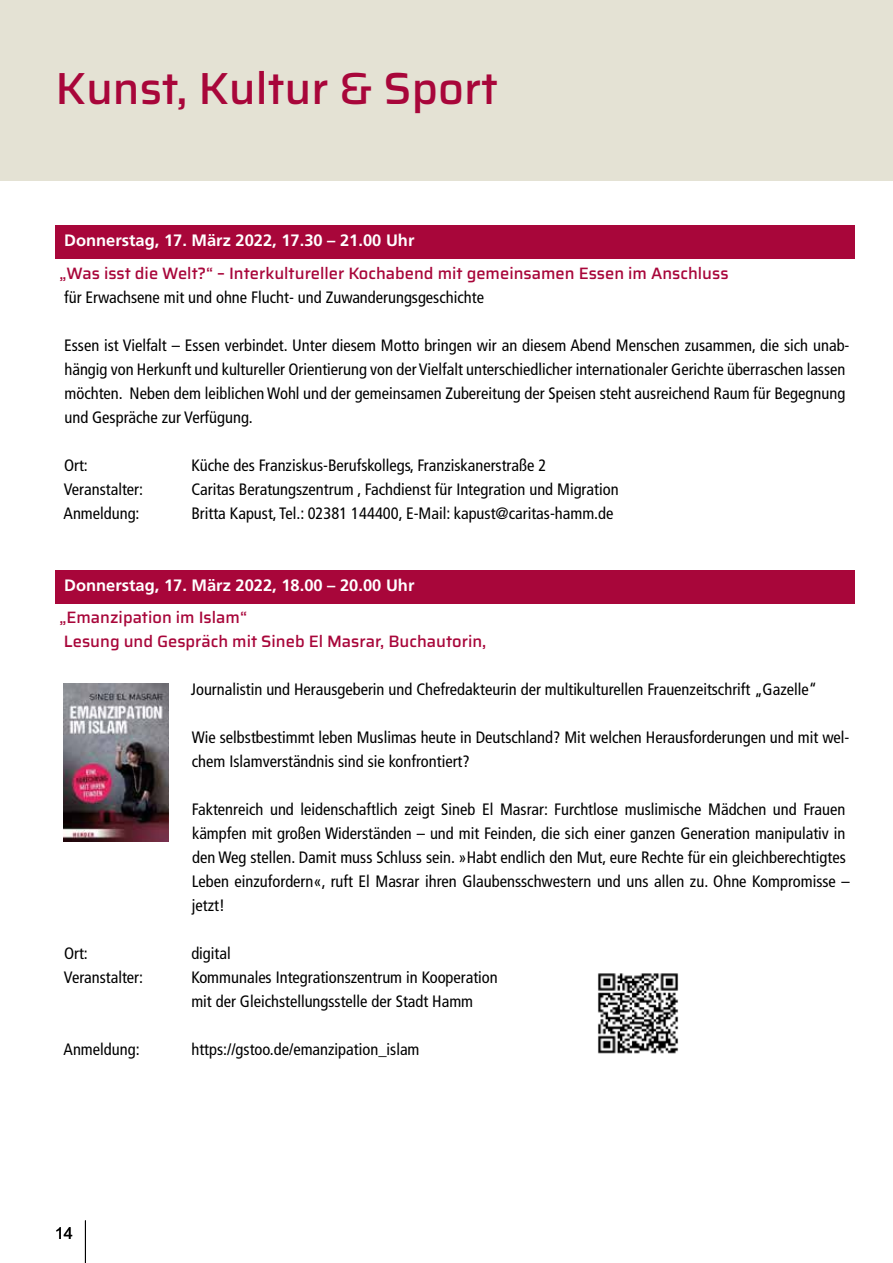
<style>
.page{position:relative;width:893px;height:1263px;background:#fff}
.page>*{position:absolute;margin:0;border:0;box-sizing:border-box;transform-origin:0 0}
.t1{font:500 45px "Saira";color:#a8063a}
.t2{font:condensed 16.5px/24px "Frutiger";color:#000}
.t3{font:500 16.5px/24px "Saira";color:#a8063a}
.t4{font:700 16.5px "Frutiger";color:#fff}
.t5{font:16.5px "Arial";color:#000}
</style>
<div class="page">
<hr style="left:85px;top:1220px;width:1px;height:43px;background:#000">
<div style="left:55px;top:225px;width:800px;height:34px;background:#a8063a"></div>
<div style="left:55px;top:570px;width:800px;height:33px;background:#a8063a"></div>
<img style="left:64px;top:683px;width:104px;height:159px">
<div style="left:0;top:0;width:893px;height:181px;background:#e4e2d4"></div>
<img style="left:598px;top:973px;width:81px;height:81px">
<h1 class="t1" style="left:56px;top:54px;width:444px">Kunst, Kultur &amp; Sport</h1>
<p class="t4" style="left:64px;top:231px;width:352px">Donnerstag, 17. März 2022, 17.30 – 21.00 Uhr</p>
<p class="t3" style="left:59px;top:261px;width:671px">„Was isst die Welt?“ – Interkultureller Kochabend mit gemeinsamen Essen im Anschluss</p>
<p class="t2" style="left:64px;top:285px;width:421px">für Erwachsene mit und ohne Flucht- und Zuwanderungsgeschichte</p>
<p class="t2" style="left:64px;top:333px;width:787px">Essen ist Vielfalt – Essen verbindet. Unter diesem Motto bringen wir an diesem Abend Menschen zusammen, die sich unab&shy;hängig von Herkunft und kultureller Orientierung von der Vielfalt unterschiedlicher internationaler Gerichte überraschen lassen möchten. Neben dem leiblichen Wohl und der gemeinsamen Zubereitung der Speisen steht ausreichend Raum für Begegnung und Gespräche zur Verfügung.</p>
<p class="t2" style="left:64px;top:453px;width:25px">Ort:</p>
<p class="t2" style="left:191px;top:453px;width:356px">Küche des Franziskus-Berufskollegs, Franziskanerstraße 2</p>
<p class="t2" style="left:64px;top:477px;width:81px">Veranstalter:</p>
<p class="t2" style="left:191px;top:477px;width:429px">Caritas Beratungszentrum , Fachdienst für Integration und Migration</p>
<p class="t2" style="left:64px;top:501px;width:78px">Anmeldung:</p>
<p class="t2" style="left:191px;top:501px;width:424px">Britta Kapust, Tel.: 02381 144400, E-Mail: kapust@caritas-hamm.de</p>
<p class="t4" style="left:64px;top:575px;width:352px">Donnerstag, 17. März 2022, 18.00 – 20.00 Uhr</p>
<p class="t3" style="left:59px;top:605px;width:428px">„Emanzipation im Islam“<br>Lesung und Gespräch mit Sineb El Masrar, Buchautorin,</p>
<p class="t2" style="left:191px;top:678px;width:628px">Journalistin und Herausgeberin und Chefredakteurin der multikulturellen Frauenzeitschrift „Gazelle“</p>
<p class="t2" style="left:192px;top:726px;width:659px">Wie selbstbestimmt leben Muslimas heute in Deutschland? Mit welchen Herausforderungen und mit wel&shy;chem Islamverständnis sind sie konfrontiert?</p>
<p class="t2" style="left:192px;top:798px;width:659px">Faktenreich und leidenschaftlich zeigt Sineb El Masrar: Furchtlose muslimische Mädchen und Frauen kämpfen mit großen Widerständen – und mit Feinden, die sich einer ganzen Generation manipulativ in den Weg stellen. Damit muss Schluss sein. »Habt endlich den Mut, eure Rechte für ein gleichberechtigtes Leben einzufordern«, ruft El Masrar ihren Glaubensschwestern und uns allen zu. Ohne Kompromisse – jetzt!</p>
<p class="t2" style="left:64px;top:942px;width:25px">Ort:</p>
<p class="t2" style="left:191px;top:942px;width:41px">digital</p>
<p class="t2" style="left:64px;top:966px;width:81px">Veranstalter:</p>
<p class="t2" style="left:191px;top:966px;width:308px">Kommunales Integrationszentrum in Kooperation mit der Gleichstellungsstelle der Stadt Hamm</p>
<p class="t2" style="left:64px;top:1038px;width:78px">Anmeldung:</p>
<p class="t2" style="left:191px;top:1038px;width:230px">https://gstoo.de/emanzipation_islam</p>
<p class="t5" style="left:55px;top:1222px;width:20px">14</p>
</div>
